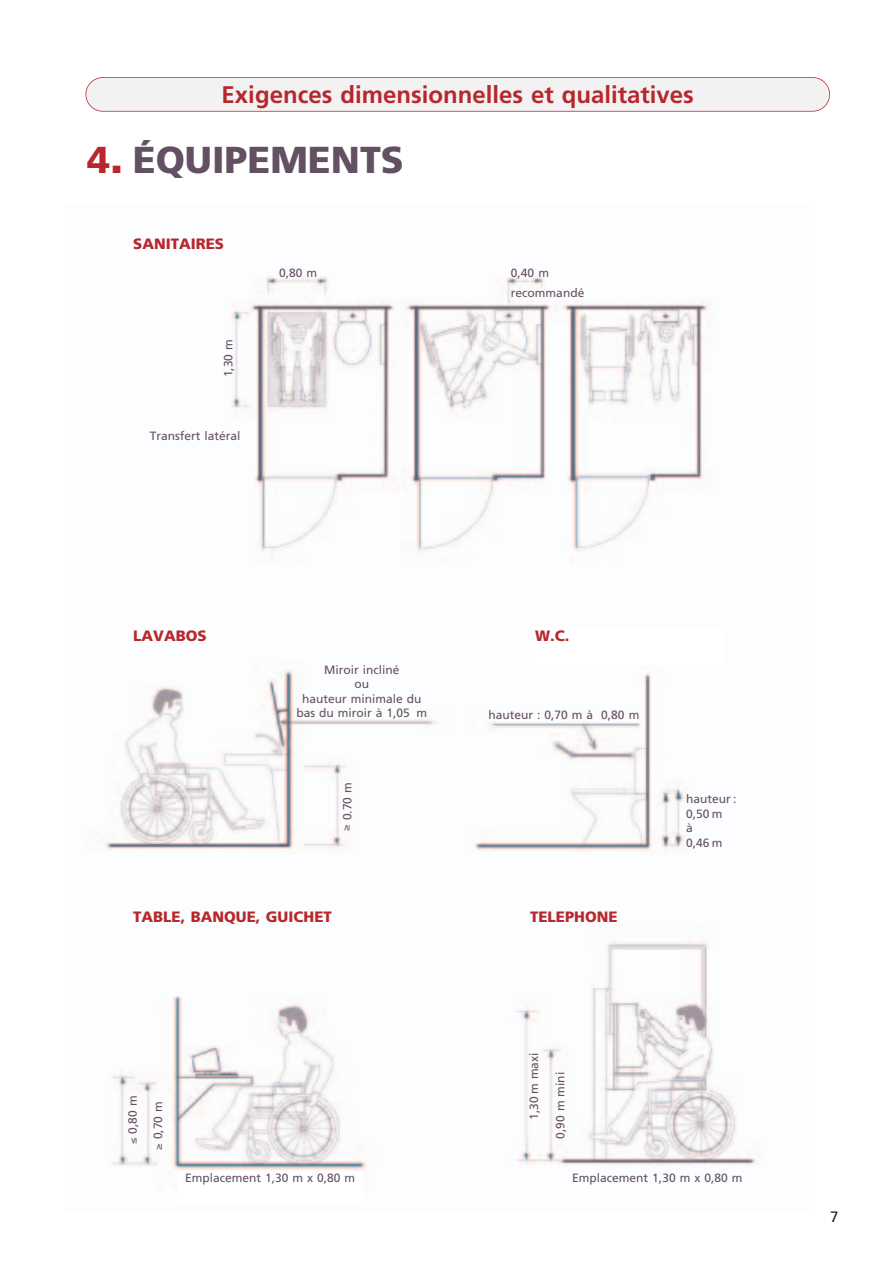
<style>
.page{position:relative;width:893px;height:1262px;background:#fff}
.page>*{position:absolute;margin:0;border:0;box-sizing:border-box;transform-origin:0 0}
.t1{font:900 37.5px "Frutiger";color:#645063}
.t2{font:700 24px "Frutiger";color:#b7282e}
.t3{font:900 15px "Frutiger";color:#b7282e}
.t4{font:15px "Frutiger";color:#231f20}
.t5{font:12px/14.4px "Frutiger";color:#645063}
.s1{color:#b7282e}
.s2{font-size:45px;color:#b7282e}
</style>
<div class="page">
<div style="left:86px;top:78px;width:743px;height:33px;background:#f3f2f2;border-radius:17px"></div>
<div style="left:85px;top:77px;width:745px;height:35px;border:2px solid #b7282e;border-radius:17px"></div>
<img style="left:101px;top:276px;width:657px;height:895px">
<div style="left:533px;top:628px;width:189px;height:37px;background:#fff"></div>
<h2 class="t2" style="left:222px;top:85px;width:474px">Exigences dimensionnelles et qualitatives</h2>
<h1 class="t1" style="left:87px;top:145px;width:318px"><span class="s1">4</span><span class="s2">.</span> ÉQUIPEMENTS</h1>
<p class="t3" style="left:133px;top:238px;width:92px">SANITAIRES</p>
<p class="t5" style="left:222px;top:377px;width:40px;rotate:-90deg">1,30 m</p>
<p class="t5" style="left:150px;top:429px;width:92px">Transfert latéral</p>
<p class="t5" style="left:279px;top:266px;width:40px">0,80 m</p>
<p class="t5" style="left:511px;top:264px;width:75px;line-height:19.5px">0,40 m recommandé</p>
<p class="t3" style="left:133px;top:629px;width:75px">LAVABOS</p>
<p class="t3" style="left:535px;top:629px;width:36px">W.C.</p>
<p class="t5" style="left:296px;top:663px;width:132px;text-align:center">Miroir incliné<br>ou<br>hauteur minimale du bas du miroir à 1,05 m</p>
<p class="t5" style="left:488px;top:708px;width:152px">hauteur : 0,70 m à 0,80 m</p>
<p class="t5" style="left:341px;top:831px;width:50px;rotate:-90deg">≥ 0.70 m</p>
<p class="t5" style="left:686px;top:793px;width:52px">hauteur :<br>0,50 m<br>à<br>0,46 m</p>
<p class="t3" style="left:133px;top:910px;width:200px">TABLE, BANQUE, GUICHET</p>
<p class="t3" style="left:530px;top:910px;width:89px">TELEPHONE</p>
<p class="t5" style="left:121px;top:1149px;width:56px;line-height:25.5px;text-align:center;rotate:-90deg">≤ 0,80 m ≥ 0,70 m</p>
<p class="t5" style="left:185px;top:1171px;width:172px">Emplacement 1,30 m x 0,80 m</p>
<p class="t5" style="left:522px;top:1138px;width:87px;line-height:26.2px;text-indent:19px;rotate:-90deg">1,30 m maxi<br>0,90 m mini</p>
<p class="t5" style="left:572px;top:1171px;width:172px">Emplacement 1,30 m x 0,80 m</p>
<p class="t4" style="left:830px;top:1210px;width:10px">7</p>
</div>
